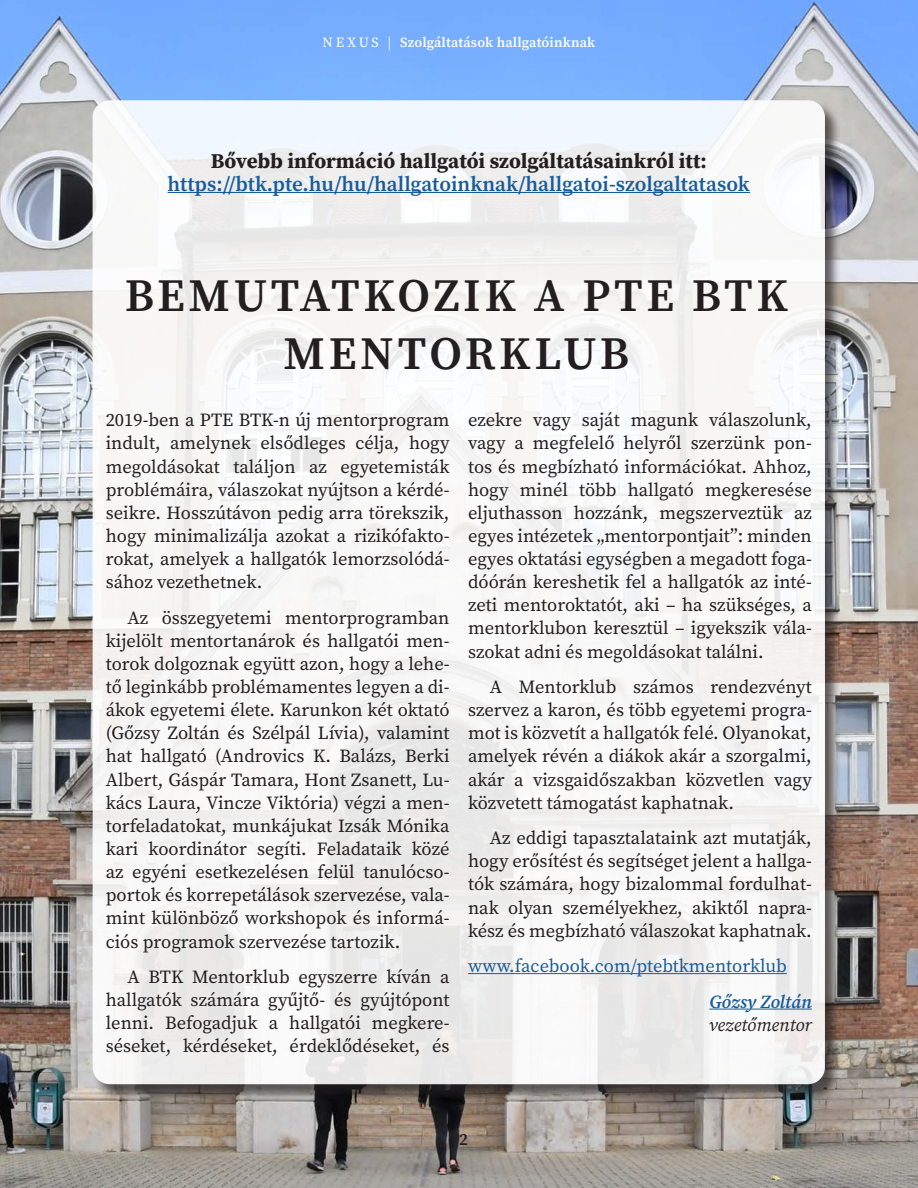
<style>
.page{position:relative;width:918px;height:1188px;background:#fff}
.page>*{position:absolute;margin:0;border:0;box-sizing:border-box;transform-origin:0 0}
.Headline_-_32pt_Bold{font:600 46.2px/58.7px "Source Serif Pro";letter-spacing:.08em;color:#231f20;text-align:center}
.Body_Text_-_1st_Lett{font:600 21px/22.5px "Source Serif Pro";letter-spacing:-.02em;color:#175d9e;text-align:center}
.Body_Text__-_Justifi{font:18.45px/23.1px "Source Serif Pro";color:#231f20;text-align:justify}
.Body_Text__-_Justifi-2{font:18.45px "Source Serif Pro";color:#175d9e}
.Body_Text__-_Justifi-3{font:italic 18.45px/23.1px "Source Serif Pro";color:#231f20}
.t1{font:600 16.95px "Source Serif Pro";color:#231f20}
.Master_Page_Running{font:600 14.1px "Source Serif Pro";color:#fff}
.s1{font-weight:400}
.s2{font-weight:700;color:#231f20}
.s3{font-weight:600;color:#175d9e}
</style>
<div class="page">
<img style="left:0;top:0;width:918px;height:1188px">
<div style="left:93px;top:102px;width:749px;height:1000px;background:#231f20;opacity:.75"></div>
<div style="left:93px;top:100px;width:732px;height:984px;background:linear-gradient(to bottom,#f6f7f8,#f2f1f0);border-radius:17px"></div>
<hr style="left:468px;top:973px;width:319px;height:1px;background:#175d9e">
<hr style="left:709px;top:1009px;width:103px;height:1px;background:#175d9e">
<hr style="left:168px;top:192px;width:582px;height:1px;background:#175d9e">
<p class="Master_Page_Running" style="left:323px;top:33px;width:274px"><span class="s1">N E X U S |</span> Szolgáltatások hallgatóinknak</p>
<p class="Body_Text_-_1st_Lett" style="left:168px;top:150px;width:584px"><span class="s2">Bővebb információ hallgatói szolgáltatásainkról itt: </span>https://btk.pte.hu/hu/hallgatoinknak/hallgatoi-szolgaltatasok</p>
<p class="Headline_-_32pt_Bold" style="left:125px;top:265px;width:665px">BEMUTATKOZIK A PTE BTK<br>MENTORKLUB</p>
<p class="Body_Text__-_Justifi" style="left:106px;top:409px;width:345px">2019-ben a PTE BTK-n új mentorprogram indult, amelynek elsődleges célja, hogy megoldásokat találjon az egyetemisták problémáira, válaszokat nyújtson a kérdé&shy;seikre. Hosszútávon pedig arra törekszik, hogy minimalizálja azokat a rizikófakto&shy;rokat, amelyek a hallgatók lemorzsolódá&shy;sához vezethetnek.</p>
<p class="Body_Text__-_Justifi" style="left:106px;top:606px;width:345px;text-indent:22px">Az összegyetemi mentorprogramban kijelölt mentortanárok és hallgatói men&shy;torok dolgoznak együtt azon, hogy a lehe&shy;tő leginkább problémamentes legyen a di&shy;ákok egyetemi élete. Karunkon két oktató (Gőzsy Zoltán és Szélpál Lívia), valamint hat hallgató (Androvics K. Balázs, Berki Albert, Gáspár Tamara, Hont Zsanett, Lu&shy;kács Laura, Vincze Viktória) végzi a men&shy;torfeladatokat, munkájukat Izsák Mónika kari koordinátor segíti. Feladataik közé az egyéni esetkezelésen felül tanulócso&shy;portok és korrepetálások szervezése, vala&shy;mint különböző workshopok és informá&shy;ciós programok szervezése tartozik.</p>
<p class="Body_Text__-_Justifi" style="left:106px;top:965px;width:345px;text-indent:22px">A BTK Mentorklub egyszerre kíván a hallgatók számára gyűjtő- és gyújtópont lenni. Befogadjuk a hallgatói megkere&shy;séseket, kérdéseket, érdeklődéseket, és</p>
<p class="Body_Text__-_Justifi" style="left:468px;top:409px;width:345px">ezekre vagy saját magunk válaszolunk, vagy a megfelelő helyről szerzünk pon&shy;tos és megbízható információkat. Ahhoz, hogy minél több hallgató megkeresése eljuthasson hozzánk, megszerveztük az egyes intézetek „mentorpontjait”: minden egyes oktatási egységben a megadott foga&shy;dóórán kereshetik fel a hallgatók az inté&shy;zeti mentoroktatót, aki – ha szükséges, a mentorklubon keresztül – igyekszik vála&shy;szokat adni és megoldásokat találni.</p>
<p class="Body_Text__-_Justifi" style="left:468px;top:675px;width:345px;text-indent:22px">A Mentorklub számos rendezvényt szervez a karon, és több egyetemi progra&shy;mot is közvetít a hallgatók felé. Olyanokat, amelyek révén a diákok akár a szorgalmi, akár a vizsgaidőszakban közvetlen vagy közvetett támogatást kaphatnak.</p>
<p class="Body_Text__-_Justifi" style="left:468px;top:827px;width:345px;text-indent:22px">Az eddigi tapasztalataink azt mutatják, hogy erősítést és segítséget jelent a hallga&shy;tók számára, hogy bizalommal fordulhat&shy;nak olyan személyekhez, akiktől napra&shy;kész és megbízható válaszokat kaphatnak.</p>
<p class="Body_Text__-_Justifi-2" style="left:468px;top:954px;width:320px">www.facebook.com/ptebtkmentorklub</p>
<p class="Body_Text__-_Justifi-3" style="left:709px;top:991px;width:105px"><span class="s3">Gőzsy Zoltán </span>vezetőmentor</p>
<p class="t1" style="left:450px;top:1128px;width:19px">72</p>
</div>
